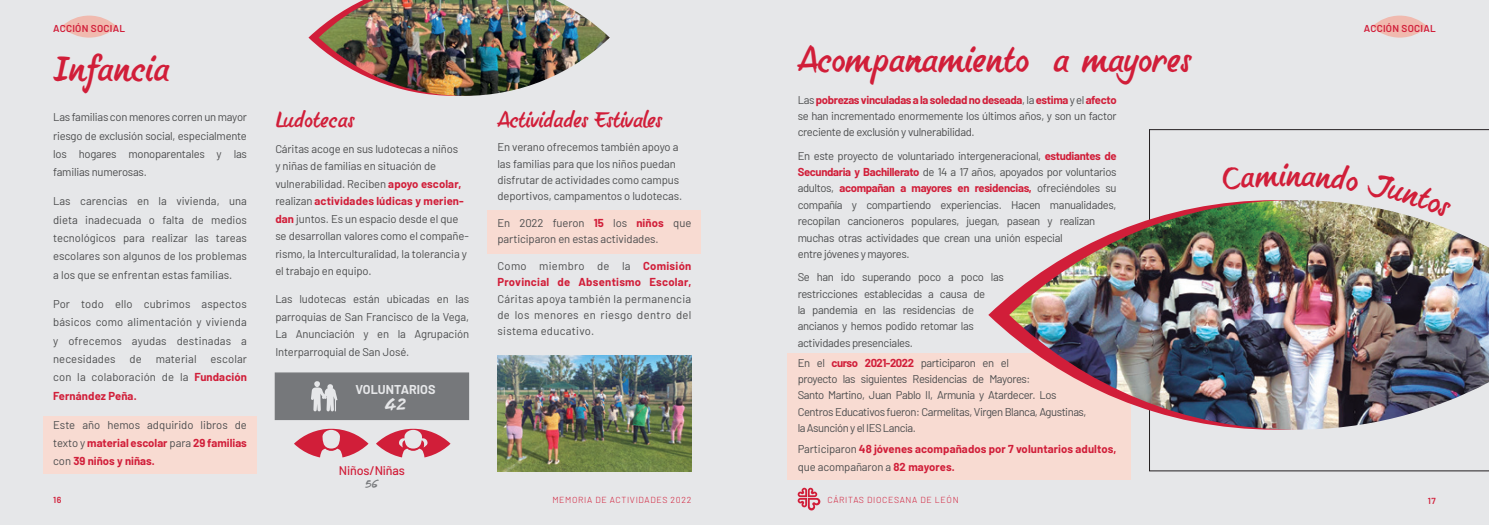
<style>
.page{position:relative;width:1489px;height:525px;background:#fff}
.page>*{position:absolute;margin:0;border:0;box-sizing:border-box;transform-origin:0 0}
.t1{font:42.5px "Hello Font ID Qing Hua Xing Kai";letter-spacing:-.01em;color:#d11e39}
.t2{font:37.5px "Hello Font ID Qing Hua Xing Kai";color:#d11e39}
.t3{font:26.25px "Hello Font ID Qing Hua Xing Kai";letter-spacing:-.02em;color:#d11e39}
.t4{font:22.5px "Hello Font ID Qing Hua Xing Kai";color:#e6e7e9}
.t5{font:13.75px "Hello Font ID Qing Hua Xing Kai";color:#76787b}
.t6{font:700 12.5px "Barlow";letter-spacing:.005em;color:#e6e7e9}
.t7{font:500 12.5px "Barlow";letter-spacing:-.01em;color:#d11e39}
.t8{font:11.25px/16.4px "Barlow";letter-spacing:-.025em;color:#4b4c4d;text-align:justify}
.t9{font:700 11.25px/17.6px "Barlow";letter-spacing:.01em;color:#d11e39}
.t10{font:600 10px "Barlow";letter-spacing:.025em;color:#d11e39}
.t11{font:300 8.75px "Barlow";letter-spacing:.075em;color:#d11e39}
.t12{font:600 8.75px "Barlow";color:#d11e39}
.s1{font-weight:700;color:#d11e39}
.s2{font-weight:400;color:#4b4c4d}
</style>
<div class="page">
<div style="left:0;top:0;width:1488px;height:524px;background:#e6e7e9"></div>
<svg style="left:61px;top:16px;width:56px;height:22px"></svg>
<svg style="left:797px;top:487px;width:23px;height:23px"></svg>
<svg style="left:1371px;top:16px;width:56px;height:22px"></svg>
<svg style="left:1149px;top:129px;width:339px;height:342px"></svg>
<div style="left:43px;top:416px;width:214px;height:58px;background:#f8dbd2"></div>
<div style="left:487px;top:210px;width:214px;height:43px;background:#f8dbd2"></div>
<div style="left:787px;top:352px;width:343px;height:127px;background:#f8dbd2"></div>
<img style="left:497px;top:355px;width:194px;height:116px">
<div style="left:275px;top:372px;width:194px;height:48px;background:#76787b;border:1px solid #76787b"></div>
<svg style="left:311px;top:381px;width:26px;height:31px"></svg>
<svg style="left:376px;top:428px;width:74px;height:30px"></svg>
<svg style="left:398px;top:429px;width:30px;height:29px"></svg>
<svg style="left:294px;top:428px;width:74px;height:30px"></svg>
<svg style="left:319px;top:429px;width:24px;height:29px"></svg>
<img style="left:1009px;top:200px;width:479px;height:229px">
<svg style="left:908px;top:57px;width:13px;height:6px"></svg>
<svg style="left:308px;top:28px;width:11px;height:19px"></svg>
<img style="left:319px;top:0;width:290px;height:96px">
<svg style="left:1221px;top:166px;width:58px;height:24px"></svg>
<svg style="left:1286px;top:163px;width:72px;height:29px"></svg>
<svg style="left:1365px;top:171px;width:86px;height:46px"></svg>
<p class="t10" style="left:53px;top:21px;width:73px">ACCIÓN SOCIAL</p>
<h1 class="t1" style="left:53px;top:44px;width:119px">Infancia</h1>
<h1 class="t1" style="left:797px;top:35px;width:395px">Acompanamiento a mayores</h1>
<p class="t8" style="left:53px;top:107px;width:195px;line-height:18.4px">Las familias con menores corren un mayor riesgo de exclusión social, especialmente los hogares monoparentales y las familias numerosas.</p>
<p class="t8" style="left:53px;top:191px;width:195px;line-height:18.4px">Las carencias en la vivienda, una dieta inadecuada o falta de medios tecnológicos para realizar las tareas escolares son algunos de los problemas a los que se enfrentan estas familias.</p>
<p class="t8" style="left:53px;top:293px;width:195px;line-height:18.4px">Por todo ello cubrimos aspectos básicos como alimentación y vivienda y ofrecemos ayudas destinadas a necesidades de material escolar con la colaboración de la <span class="s1">Fundación Fernández Peña.</span></p>
<p class="t8" style="left:53px;top:414px;width:195px;line-height:18.4px">Este año hemos adquirido libros de texto y <span class="s1">material escolar</span> para <span class="s1">29 familias </span>con <span class="s1">39 niños y niñas.</span></p>
<p class="t8" style="left:797px;top:90px;width:320px">Las <span class="s1">pobrezas vinculadas a la soledad no deseada</span>, la <span class="s1">estima</span> y el <span class="s1">afecto </span>se han incrementado enormemente los últimos años, y son un factor creciente de exclusión y vulnerabilidad.</p>
<p class="t8" style="left:797px;top:146px;width:320px;text-align:left">En este proyecto de voluntariado intergeneracional, <span class="s1">estudiantes de Secundaria y Bachillerato</span> de 14 a 17 años, apoyados por voluntarios adultos, <span class="s1">acompañan a mayores en residencias,</span> ofreciéndoles su compañía y compartiendo experiencias. Hacen manualidades, recopilan cancioneros populares, juegan, pasean y realizan muchas otras actividades que crean una unión especial<br>entre jóvenes y mayores.</p>
<p class="t8" style="left:797px;top:268px;width:208px;text-align:left">Se han ido superando poco a poco las restricciones establecidas a causa de<br>la pandemia en las residencias de ancianos y hemos podido retomar las actividades presenciales.</p>
<p class="t8" style="left:797px;top:353px;width:290px;text-align:left">En el <span class="s1">curso 2021-2022</span> participaron en el<br>proyecto las siguientes Residencias de Mayores:<br>Santo Martino, Juan Pablo II, Armunia y Atardecer. Los Centros Educativos fueron: Carmelitas, Virgen Blanca, Agustinas, la Asunción y el IES Lancia.</p>
<p class="t9" style="left:797px;top:439px;width:320px"><span class="s2">Participaron</span> 48 jóvenes acompañados por 7 voluntarios adultos, <span class="s2">que acompañaron a</span> 82 mayores.</p>
<h3 class="t3" style="left:497px;top:104px;width:166px">Actividades Estivales</h3>
<p class="t8" style="left:497px;top:138px;width:186px;text-align:left">En verano ofrecemos también apoyo a las familias para que los niños puedan disfrutar de actividades como campus deportivos, campamentos o ludotecas.</p>
<p class="t8" style="left:497px;top:214px;width:195px">En 2022 fueron <span class="s1">15</span> los <span class="s1">niños</span> que participaron en estas actividades.</p>
<p class="t9" style="left:497px;top:257px;width:195px;line-height:16.2px"><span class="s2">Como miembro de la</span> Comisión<br>Provincial de Absentismo Escolar,</p>
<p class="t8" style="left:497px;top:289px;width:195px">Cáritas apoya también la permanencia de los menores en riesgo dentro del sistema educativo.</p>
<h3 class="t3" style="left:275px;top:104px;width:81px">Ludotecas</h3>
<p class="t8" style="left:275px;top:139px;width:195px;line-height:17.5px;text-align:left">Cáritas acoge en sus ludotecas a niños<br>y niñas de familias en situación de vulnerabilidad. Reciben <span class="s1">apoyo escolar, </span>realizan <span class="s1">actividades lúdicas y merien&shy;dan</span> juntos. Es un espacio desde el que se desarrollan valores como el compañe&shy;rismo, la Interculturalidad, la tolerancia y el trabajo en equipo.</p>
<p class="t8" style="left:275px;top:289px;width:195px;line-height:17.5px">Las ludotecas están ubicadas en las parroquias de San Francisco de la Vega, La Anunciación y en la Agrupación Interparroquial de San José.</p>
<p class="t6" style="left:355px;top:379px;width:81px">VOLUNTARIOS</p>
<h3 class="t4" style="left:385px;top:391px;width:23px">42</h3>
<p class="t7" style="left:339px;top:461px;width:68px">Niños/Niñas</p>
<p class="t5" style="left:365px;top:475px;width:15px">56</p>
<h2 class="t2" style="left:1278px;top:153px;width:9px">i</h2>
<p class="t10" style="left:1363px;top:21px;width:73px">ACCIÓN SOCIAL</p>
<p class="t11" style="left:552px;top:493px;width:140px">MEMORIA DE ACTIVIDADES 2022</p>
<p class="t11" style="left:827px;top:493px;width:133px">CÁRITAS DIOCESANA DE LEÓN</p>
<p class="t12" style="left:53px;top:493px;width:10px">16</p>
<p class="t12" style="left:1427px;top:494px;width:10px">17</p>
</div>
